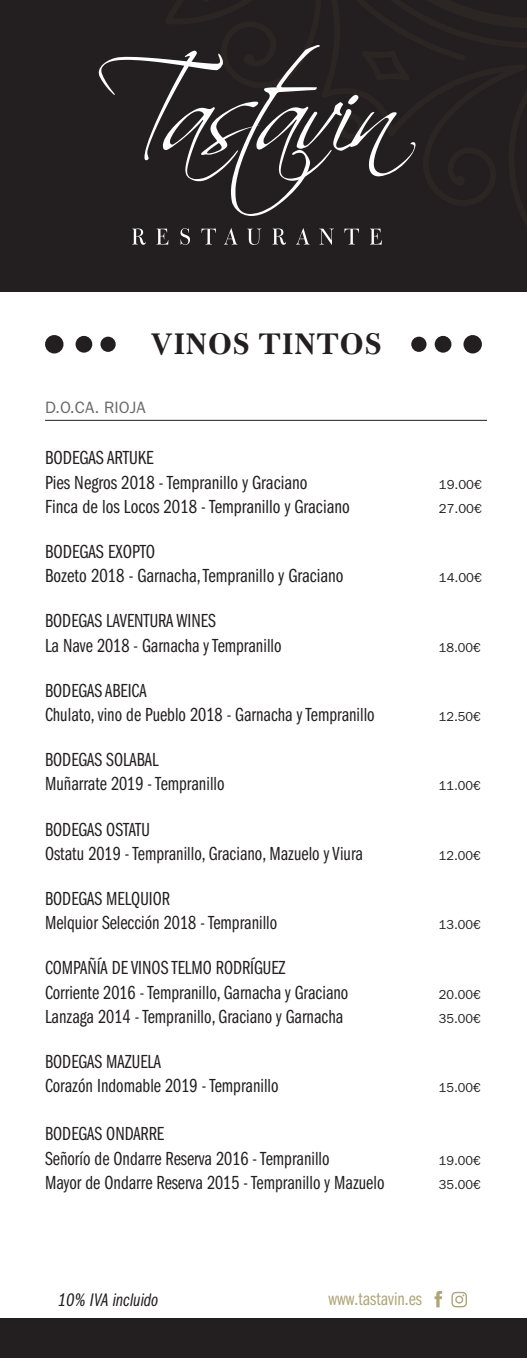
<style>
.page{position:relative;width:527px;height:1358px;background:#fff}
.page>*{position:absolute;margin:0;border:0;box-sizing:border-box;transform-origin:0 0}
.t1{font:33.25px "Bulmer MT Bold Display";letter-spacing:.05em;color:#231f20}
.t2{font:19.62px "ITC Franklin Gothic Std Bk Cp";color:#231f20}
.t3{font:18.88px "ITC Franklin Gothic Std Bk Cp";color:#afa576}
.t4{font:18.88px "ITC Franklin Gothic Std Bk Cp It";color:#231f20}
.t5{font:16.5px "ITC Franklin Gothic Std";color:#69696c}
.t6{font:13px "ITC Franklin Gothic Std";color:#231f20}
</style>
<div class="page">
<div style="left:0;top:1317px;width:526px;height:40px;background:#231f20"></div>
<svg style="left:434px;top:1291px;width:7px;height:16px"></svg>
<svg style="left:451px;top:1291px;width:15px;height:16px"></svg>
<div style="left:0;top:0;width:526px;height:291px;background:#231f20"></div>
<svg style="left:98px;top:45px;width:317px;height:171px"></svg>
<svg style="left:132px;top:228px;width:249px;height:17px"></svg>
<hr style="left:45px;top:420px;width:441px;height:1px;background:#231f20">
<div style="left:100px;top:336px;width:16px;height:16px;background:#231f20;border-radius:50%"></div>
<div style="left:75px;top:336px;width:17px;height:16px;background:#231f20;border-radius:50%"></div>
<div style="left:45px;top:335px;width:18px;height:18px;background:#231f20;border-radius:50%"></div>
<div style="left:411px;top:336px;width:15px;height:16px;background:#231f20;border-radius:50%"></div>
<div style="left:434px;top:336px;width:17px;height:16px;background:#231f20;border-radius:50%"></div>
<div style="left:463px;top:335px;width:18px;height:18px;background:#231f20;border-radius:50%"></div>
<p class="t1" style="left:151px;top:327px;width:231px">VINOS TINTOS</p>
<p class="t5" style="left:45px;top:398px;width:102px">D.O.CA. RIOJA</p>
<p class="t2" style="left:45px;top:447px;width:110px">BODEGAS ARTUKE</p>
<p class="t2" style="left:45px;top:471px;width:263px">Pies Negros 2018 - Tempranillo y Graciano</p>
<p class="t6" style="left:438px;top:476px;width:45px">19.00€</p>
<p class="t2" style="left:45px;top:495px;width:306px">Finca de los Locos 2018 - Tempranillo y Graciano</p>
<p class="t6" style="left:438px;top:501px;width:45px">27.00€</p>
<p class="t2" style="left:45px;top:540px;width:111px">BODEGAS EXOPTO</p>
<p class="t2" style="left:45px;top:565px;width:300px">Bozeto 2018 - Garnacha, Tempranillo y Graciano</p>
<p class="t6" style="left:438px;top:570px;width:45px">14.00€</p>
<p class="t2" style="left:45px;top:610px;width:172px">BODEGAS LAVENTURA WINES</p>
<p class="t2" style="left:45px;top:634px;width:238px">La Nave 2018 - Garnacha y Tempranillo</p>
<p class="t6" style="left:438px;top:639px;width:43px">18.00€</p>
<p class="t2" style="left:45px;top:679px;width:103px">BODEGAS ABEICA</p>
<p class="t2" style="left:45px;top:703px;width:331px">Chulato, vino de Pueblo 2018 - Garnacha y Tempranillo</p>
<p class="t6" style="left:438px;top:709px;width:43px">12.50€</p>
<p class="t2" style="left:45px;top:748px;width:115px">BODEGAS SOLABAL</p>
<p class="t2" style="left:45px;top:773px;width:181px">Muñarrate 2019 - Tempranillo</p>
<p class="t6" style="left:438px;top:778px;width:43px">11.00€</p>
<p class="t2" style="left:45px;top:818px;width:106px">BODEGAS OSTATU</p>
<p class="t2" style="left:45px;top:842px;width:319px">Ostatu 2019 - Tempranillo, Graciano, Mazuelo y Viura</p>
<p class="t6" style="left:438px;top:847px;width:43px">12.00€</p>
<p class="t2" style="left:45px;top:887px;width:126px">BODEGAS MELQUIOR</p>
<p class="t2" style="left:45px;top:911px;width:233px">Melquior Selección 2018 - Tempranillo</p>
<p class="t6" style="left:438px;top:917px;width:43px">13.00€</p>
<p class="t2" style="left:45px;top:956px;width:242px">COMPAÑÍA DE VINOS TELMO RODRÍGUEZ</p>
<p class="t2" style="left:45px;top:981px;width:304px">Corriente 2016 - Tempranillo, Garnacha y Graciano</p>
<p class="t6" style="left:438px;top:986px;width:43px">20.00€</p>
<p class="t2" style="left:45px;top:1005px;width:299px">Lanzaga 2014 - Tempranillo, Graciano y Garnacha</p>
<p class="t6" style="left:438px;top:1010px;width:43px">35.00€</p>
<p class="t2" style="left:45px;top:1050px;width:117px">BODEGAS MAZUELA</p>
<p class="t2" style="left:45px;top:1074px;width:235px">Corazón Indomable 2019 - Tempranillo</p>
<p class="t6" style="left:438px;top:1079px;width:43px">15.00€</p>
<p class="t2" style="left:45px;top:1122px;width:120px">BODEGAS ONDARRE</p>
<p class="t2" style="left:45px;top:1147px;width:286px">Señorío de Ondarre Reserva 2016 - Tempranillo</p>
<p class="t6" style="left:438px;top:1152px;width:43px">19.00€</p>
<p class="t2" style="left:45px;top:1171px;width:340px">Mayor de Ondarre Reserva 2015 - Tempranillo y Mazuelo</p>
<p class="t6" style="left:438px;top:1176px;width:43px">35.00€</p>
<p class="t4" style="left:58px;top:1289px;width:102px">10% IVA incluido</p>
<p class="t3" style="left:328px;top:1287px;width:95px">www.tastavin.es</p>
</div>
